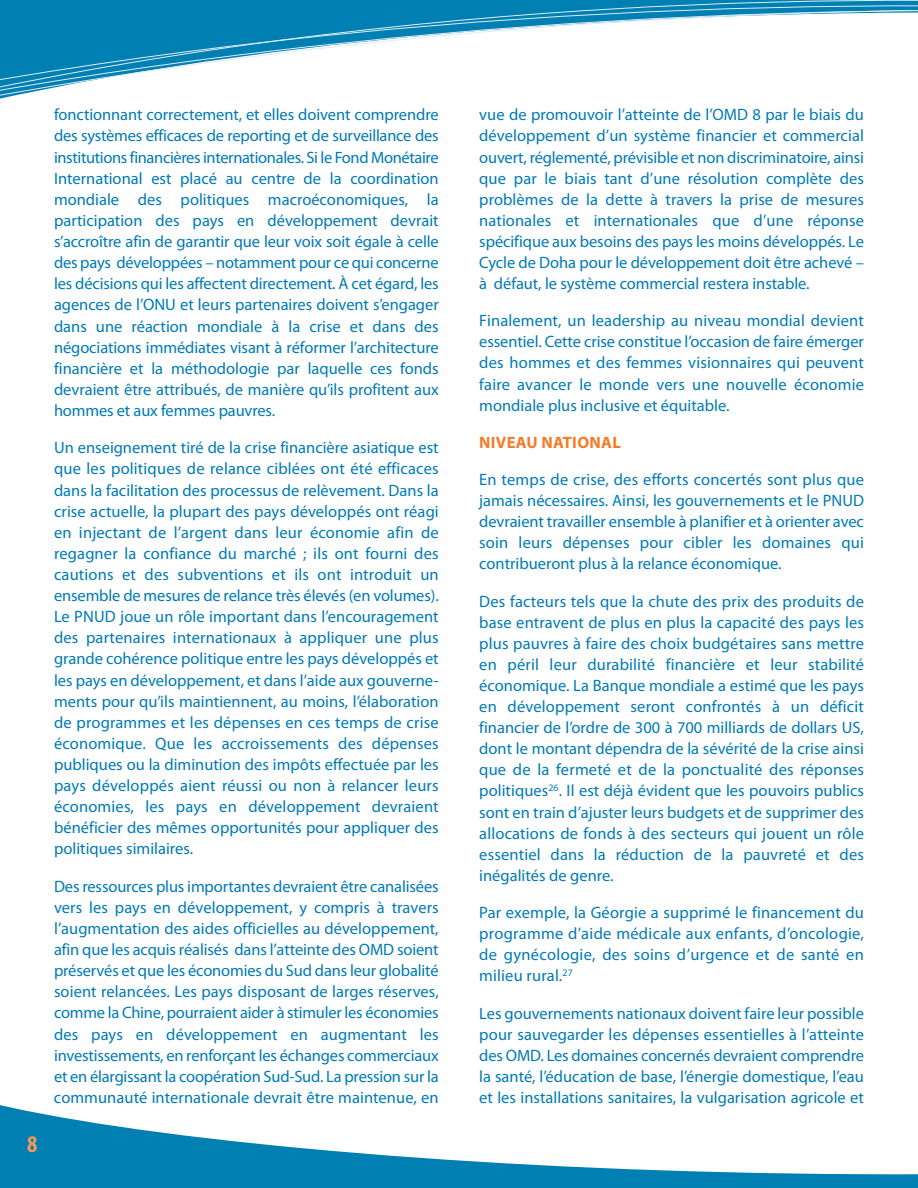
<style>
.page{position:relative;width:918px;height:1188px;background:#fff}
.page>*{position:absolute;margin:0;border:0;box-sizing:border-box;transform-origin:0 0}
.t1{font:700 condensed 24px "Myriad Pro";color:#f79958}
.t2{font:16.5px/21.1px "Myriad Pro";color:#007ab6;text-align:justify}
.t3{font:700 16.5px "Myriad Pro";letter-spacing:.02em;color:#f47b2a}
</style>
<div class="page">
<svg style="left:0;top:1105px;width:918px;height:83px"></svg>
<svg style="left:0;top:84px;width:72px;height:6px"></svg>
<svg style="left:0;top:0;width:918px;height:84px"></svg>
<h1 class="t1" style="left:27px;top:1136px;width:12px">8</h1>
<p class="t2" style="left:54px;top:106px;width:386px">fonctionnant correctement, et elles doivent comprendre des systèmes efficaces de reporting et de surveillance des institutions financières internationales. Si le Fond Monétaire International est placé au centre de la coordination mondiale des politiques macroéconomiques, la participation des pays en développement devrait s’accroître afin de garantir que leur voix soit égale à celle des pays développées – notamment pour ce qui concerne les décisions qui les affectent directement. À cet égard, les agences de l’ONU et leurs partenaires doivent s’engager dans une réaction mondiale à la crise et dans des négociations immédiates visant à réformer l’architecture financière et la méthodologie par laquelle ces fonds devraient être attribués, de manière qu’ils profitent aux hommes et aux femmes pauvres.</p>
<p class="t2" style="left:54px;top:438px;width:386px">Un enseignement tiré de la crise financière asiatique est que les politiques de relance ciblées ont été efficaces dans la facilitation des processus de relèvement. Dans la crise actuelle, la plupart des pays développés ont réagi en injectant de l’argent dans leur économie afin de regagner la confiance du marché ; ils ont fourni des cautions et des subventions et ils ont introduit un ensemble de mesures de relance très élevés (en volumes).<br>Le PNUD joue un rôle important dans l’encouragement des partenaires internationaux à appliquer une plus grande cohérence politique entre les pays développés et les pays en développement, et dans l’aide aux gouverne&shy;ments pour qu’ils maintiennent, au moins, l’élaboration de programmes et les dépenses en ces temps de crise économique. Que les accroissements des dépenses publiques ou la diminution des impôts effectuée par les pays développés aient réussi ou non à relancer leurs économies, les pays en développement devraient bénéficier des mêmes opportunités pour appliquer des politiques similaires.</p>
<p class="t2" style="left:54px;top:877px;width:386px">Des ressources plus importantes devraient être canalisées vers les pays en développement, y compris à travers l’augmentation des aides officielles au développement, afin que les acquis réalisés dans l’atteinte des OMD soient préservés et que les économies du Sud dans leur globalité soient relancées. Les pays disposant de larges réserves, comme la Chine, pourraient aider à stimuler les économies des pays en développement en augmentant les investissements, en renforçant les échanges commerciaux et en élargissant la coopération Sud-Sud. La pression sur la communauté internationale devrait être maintenue, en</p>
<p class="t2" style="left:479px;top:106px;width:386px">vue de promouvoir l’atteinte de l’OMD 8 par le biais du développement d’un système financier et commercial ouvert, réglementé, prévisible et non discriminatoire, ainsi que par le biais tant d’une résolution complète des problèmes de la dette à travers la prise de mesures nationales et internationales que d’une réponse spécifique aux besoins des pays les moins développés. Le Cycle de Doha pour le développement doit être achevé – à défaut, le système commercial restera instable.</p>
<p class="t2" style="left:479px;top:311px;width:386px">Finalement, un leadership au niveau mondial devient essentiel. Cette crise constitue l’occasion de faire émerger des hommes et des femmes visionnaires qui peuvent faire avancer le monde vers une nouvelle économie mondiale plus inclusive et équitable.</p>
<p class="t3" style="left:479px;top:436px;width:143px">NIVEAU NATIONAL</p>
<p class="t2" style="left:479px;top:470px;width:386px">En temps de crise, des efforts concertés sont plus que jamais nécessaires. Ainsi, les gouvernements et le PNUD devraient travailler ensemble à planifier et à orienter avec soin leurs dépenses pour cibler les domaines qui contribueront plus à la relance économique.</p>
<p class="t2" style="left:479px;top:592px;width:386px">Des facteurs tels que la chute des prix des produits de base entravent de plus en plus la capacité des pays les plus pauvres à faire des choix budgétaires sans mettre en péril leur durabilité financière et leur stabilité économique. La Banque mondiale a estimé que les pays en développement seront confrontés à un déficit financier de l’ordre de 300 à 700 milliards de dollars US, dont le montant dépendra de la sévérité de la crise ainsi que de la fermeté et de la ponctualité des réponses politiques<sup>26</sup>. Il est déjà évident que les pouvoirs publics sont en train d’ajuster leurs budgets et de supprimer des allocations de fonds à des secteurs qui jouent un rôle essentiel dans la réduction de la pauvreté et des inégalités de genre.</p>
<p class="t2" style="left:479px;top:903px;width:386px">Par exemple, la Géorgie a supprimé le financement du programme d’aide médicale aux enfants, d’oncologie, de gynécologie, des soins d’urgence et de santé en milieu rural.<sup>27</sup></p>
<p class="t2" style="left:479px;top:1004px;width:386px">Les gouvernements nationaux doivent faire leur possible pour sauvegarder les dépenses essentielles à l’atteinte des OMD. Les domaines concernés devraient comprendre la santé, l’éducation de base, l’énergie domestique, l’eau et les installations sanitaires, la vulgarisation agricole et</p>
</div>
